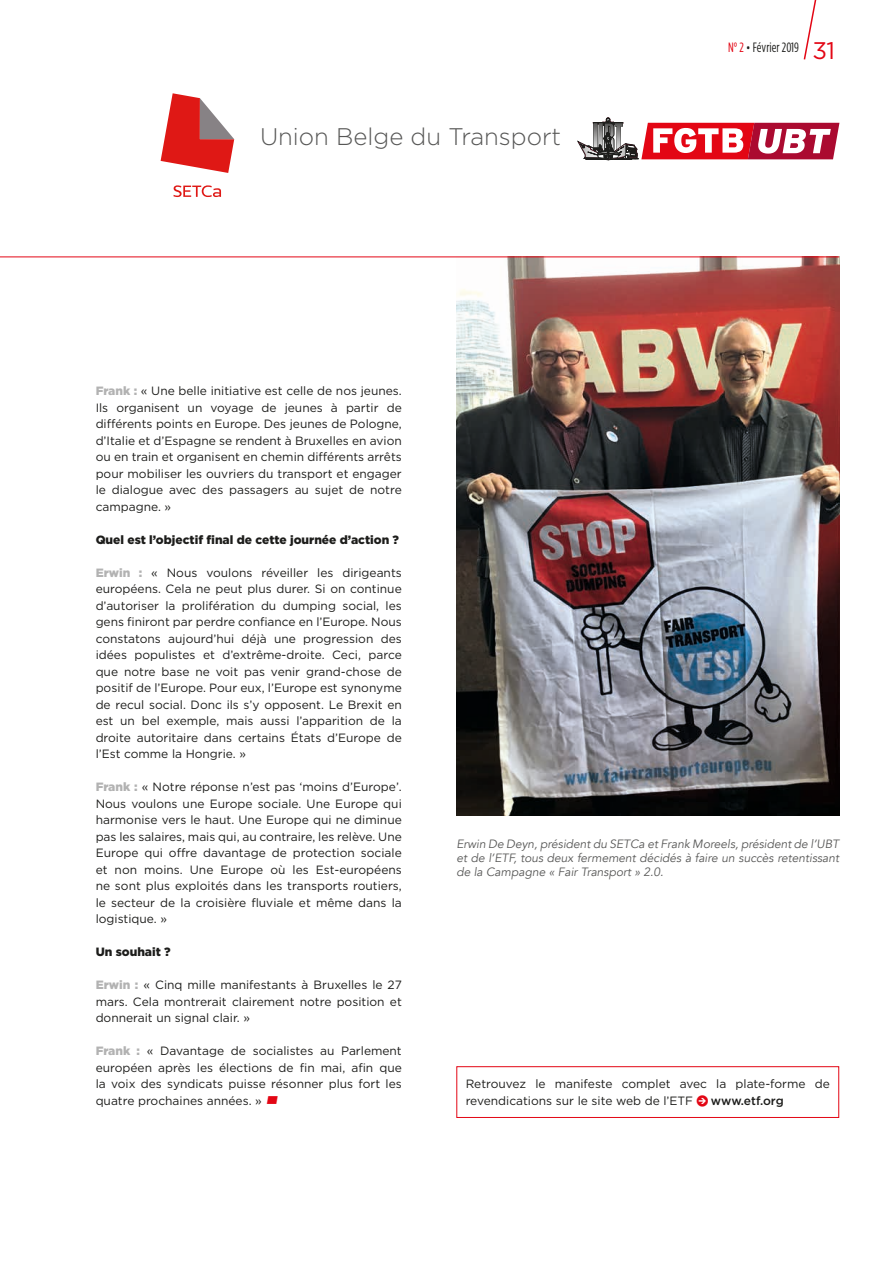
<style>
.page{position:relative;width:893px;height:1263px;background:#fff}
.page>*{position:absolute;margin:0;border:0;box-sizing:border-box;transform-origin:0 0}
.t1{font:300 24px "Gotham";color:#575756}
.t2{font:24px "Gotham";color:#e30614}
.t3{font:13.5px "Gotham Condensed";color:#1d1d1b}
.t4{font:12px/16.5px "Gotham";color:#1d1d1b;text-align:justify}
.t5{font:italic 12px/14.4px "Avenir";color:#575756;text-align:justify}
.t6{font:900 12px "Gotham";color:#1d1d1b}
.s1{color:#e30614}
.s2{font-size:12.15px}
.s3{font-weight:900;color:#b2b2b2}
.s4{font-family:"Arrowstfb";color:#e30614}
.s5{font-weight:500}
</style>
<div class="page">
<svg style="left:578px;top:118px;width:261px;height:42px"></svg>
<svg style="left:173px;top:185px;width:48px;height:12px"></svg>
<svg style="left:161px;top:93px;width:73px;height:80px"></svg>
<img style="left:456px;top:257px;width:383px;height:558px">
<hr style="left:0;top:256px;width:839px;height:1px;background:#e30614">
<div style="left:456px;top:1066px;width:383px;height:52px;border:1px solid #e30614"></div>
<svg style="left:803px;top:0;width:14px;height:60px"></svg>
<h1 class="t1" style="left:260px;top:121px;width:303px">Union Belge du Transport</h1>
<p class="t3" style="left:728px;top:40px;width:72px"><span class="s1">N° 2</span> <span class="s2">•</span> Février 2019</p>
<h1 class="t2" style="left:813px;top:36px;width:24px">31</h1>
<p class="t4" style="left:96px;top:382px;width:308px"><span class="s3">Frank :</span> « Une belle initiative est celle de nos jeunes.<br>Ils organisent un voyage de jeunes à partir de différents points en Europe. Des jeunes de Pologne, d’Italie et d’Espagne se rendent à Bruxelles en avion ou en train et organisent en chemin différents arrêts pour mobiliser les ouvriers du transport et engager le dialogue avec des passagers au sujet de notre campagne. »</p>
<p class="t6" style="left:96px;top:531px;width:305px">Quel est l’objectif final de cette journée d’action ?</p>
<p class="t4" style="left:96px;top:564px;width:308px"><span class="s3">Erwin :</span> « Nous voulons réveiller les dirigeants européens. Cela ne peut plus durer. Si on continue d’autoriser la prolifération du dumping social, les gens finiront par perdre confiance en l’Europe. Nous constatons aujourd’hui déjà une progression des idées populistes et d’extrême-droite. Ceci, parce que notre base ne voit pas venir grand-chose de positif de l’Europe. Pour eux, l’Europe est synonyme de recul social. Donc ils s’y opposent. Le Brexit en est un bel exemple, mais aussi l’apparition de la droite autoritaire dans certains États d’Europe de l’Est comme la Hongrie. »</p>
<p class="t4" style="left:96px;top:778px;width:308px"><span class="s3">Frank :</span> « Notre réponse n’est pas ‘moins d’Europe’.<br>Nous voulons une Europe sociale. Une Europe qui harmonise vers le haut. Une Europe qui ne diminue pas les salaires, mais qui, au contraire, les relève. Une Europe qui offre davantage de protection sociale et non moins. Une Europe où les Est-européens ne sont plus exploités dans les transports routiers, le secteur de la croisière fluviale et même dans la logistique. »</p>
<p class="t6" style="left:96px;top:943px;width:77px">Un souhait ?</p>
<p class="t4" style="left:96px;top:976px;width:308px"><span class="s3">Erwin :</span> « Cinq mille manifestants à Bruxelles le 27 mars. Cela montrerait clairement notre position et donnerait un signal clair. »</p>
<p class="t4" style="left:96px;top:1042px;width:308px"><span class="s3">Frank :</span> « Davantage de socialistes au Parlement européen après les élections de fin mai, afin que la voix des syndicats puisse résonner plus fort les quatre prochaines années. » <span class="s1">■</span></p>
<p class="t5" style="left:456px;top:836px;width:384px">Erwin De Deyn, président du SETCa et Frank Moreels, président de l’UBT et de l’ETF, tous deux fermement décidés à faire un succès retentissant de la Campagne « Fair Transport » 2.0.</p>
<p class="t4" style="left:466px;top:1075px;width:366px">Retrouvez le manifeste complet avec la plate-forme de revendications sur le site web de l’ETF <span class="s4">J</span> <span class="s5">www.etf.org</span></p>
</div>
